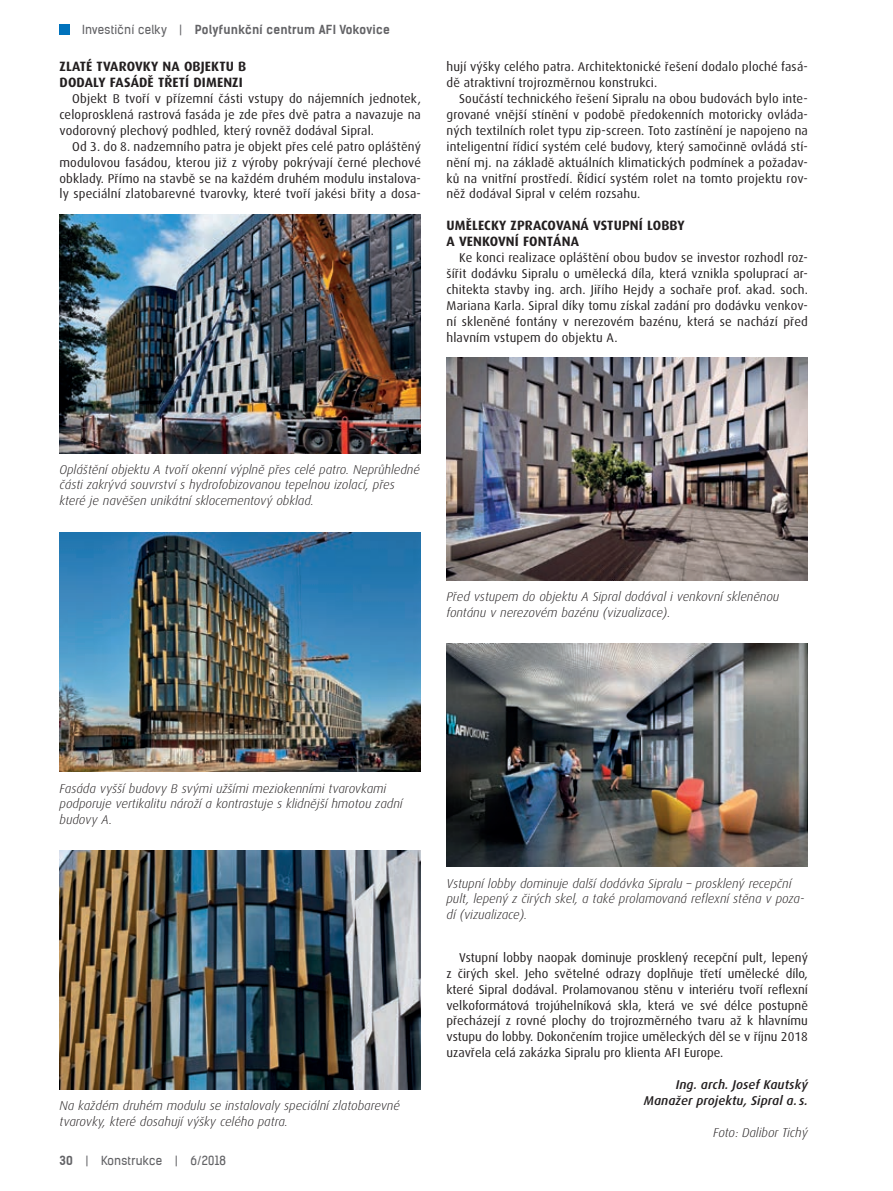
<style>
.page{position:relative;width:893px;height:1191px;background:#fff}
.page>*{position:absolute;margin:0;border:0;box-sizing:border-box;transform-origin:0 0}
.t1{font:700 13.5px/15.9px "Max";letter-spacing:.01em;color:#231f20}
.t2{font:12.75px/15.9px "Max";letter-spacing:.01em;color:#231f20;text-align:justify}
.t3{font:italic 300 12.75px/15.8px "Max";color:#231f20}
.t4{font:italic 500 12.75px/15.9px "Max";letter-spacing:.01em;color:#231f20;text-align:right}
.t5{font:700 12px "Kelson Sans CE";letter-spacing:.02em;color:#636366}
.t6{font:12px "Kelson Sans CE";letter-spacing:.02em;color:#636366}
.s1{font-weight:400}
.s2{font-weight:700}
</style>
<div class="page">
<img style="left:60px;top:850px;width:361px;height:239px">
<img style="left:60px;top:533px;width:361px;height:238px">
<img style="left:60px;top:215px;width:361px;height:238px">
<img style="left:446px;top:357px;width:362px;height:223px">
<img style="left:446px;top:644px;width:362px;height:222px">
<div style="left:60px;top:24px;width:10px;height:10px;background:#0072bc"></div>
<p class="t5" style="left:82px;top:23px;width:309px"><span class="s1">Investiční celky |</span> Polyfunkční centrum AFI Vokovice</p>
<p class="t1" style="left:60px;top:58px;width:188px">ZLATÉ TVAROVKY NA OBJEKTU B<br>DODALY FASÁDĚ TŘETÍ DIMENZI</p>
<p class="t2" style="left:60px;top:90px;width:363px;text-indent:13px">Objekt B tvoří v přízemní části vstupy do nájemních jednotek, celoprosklená rastrová fasáda je zde přes dvě patra a navazuje na vodorovný plechový podhled, který rovněž dodával Sipral.</p>
<p class="t2" style="left:60px;top:138px;width:363px;text-indent:13px">Od 3. do 8. nadzemního patra je objekt přes celé patro opláštěný modulovou fasádou, kterou již z výroby pokrývají černé plechové obklady. Přímo na stavbě se na každém druhém modulu instalova‑ ly speciální zlatobarevné tvarovky, které tvoří jakési břity a dosa‑</p>
<p class="t2" style="left:446px;top:59px;width:363px">hují výšky celého patra. Architektonické řešení dodalo ploché fasá‑ dě atraktivní trojrozměrnou konstrukci.</p>
<p class="t2" style="left:446px;top:90px;width:363px;text-indent:13px">Součástí technického řešení Sipralu na obou budovách bylo inte‑ grované vnější stínění v podobě předokenních motoricky ovláda‑ ných textilních rolet typu zip-screen. Toto zastínění je napojeno na inteligentní řídicí systém celé budovy, který samočinně ovládá stí‑ nění mj. na základě aktuálních klimatických podmínek a požadav‑ ků na vnitřní prostředí. Řídicí systém rolet na tomto projektu rov‑ něž dodával Sipral v celém rozsahu.</p>
<p class="t1" style="left:446px;top:217px;width:240px">UMĚLECKY ZPRACOVANÁ VSTUPNÍ LOBBY<br>A VENKOVNÍ FONTÁNA</p>
<p class="t2" style="left:446px;top:249px;width:363px;text-indent:13px">Ke konci realizace opláštění obou budov se investor rozhodl roz‑ šířit dodávku Sipralu o umělecká díla, která vznikla spoluprací ar‑ chitekta stavby ing. arch. Jiřího Hejdy a sochaře prof. akad. soch.<br>Mariana Karla. Sipral díky tomu získal zadání pro dodávku venkov‑ ní skleněné fontány v nerezovém bazénu, která se nachází před hlavním vstupem do objektu A.</p>
<p class="t3" style="left:60px;top:461px;width:362px">Opláštění objektu A tvoří okenní výplně přes celé patro. Neprůhledné části zakrývá souvrství s hydrofobizovanou tepelnou izolací, přes které je navěšen unikátní sklocementový obklad.</p>
<p class="t3" style="left:446px;top:589px;width:334px">Před vstupem do objektu A Sipral dodával i venkovní skleněnou fontánu v nerezovém bazénu (vizualizace).</p>
<p class="t3" style="left:60px;top:780px;width:345px">Fasáda vyšší budovy B svými užšími meziokenními tvarovkami podporuje vertikalitu nároží a kontrastuje s klidnější hmotou zadní budovy A.</p>
<p class="t3" style="left:60px;top:1097px;width:342px">Na každém druhém modulu se instalovaly speciální zlatobarevné tvarovky, které dosahují výšky celého patra.</p>
<p class="t6" style="left:60px;top:1153px;width:168px"><span class="s2">30</span> | Konstrukce | 6/2018</p>
<p class="t3" style="left:446px;top:875px;width:359px">Vstupní lobby dominuje další dodávka Sipralu – prosklený recepční pult, lepený z čirých skel, a také prolamovaná reflexní stěna v poza&shy;dí (vizualizace).</p>
<p class="t2" style="left:446px;top:949px;width:363px;text-indent:13px">Vstupní lobby naopak dominuje prosklený recepční pult, lepený z čirých skel. Jeho světelné odrazy doplňuje třetí umělecké dílo, které Sipral dodával. Prolamovanou stěnu v interiéru tvoří reflexní velkoformátová trojúhelníková skla, která ve své délce postupně přecházejí z rovné plochy do trojrozměrného tvaru až k hlavnímu vstupu do lobby. Dokončením trojice uměleckých děl se v říjnu 2018 uzavřela celá zakázka Sipralu pro klienta AFI Europe.</p>
<p class="t4" style="left:644px;top:1076px;width:166px">Ing. arch. Josef Kautský<br>Manažer projektu, Sipral a. s.</p>
<p class="t3" style="left:713px;top:1124px;width:96px">Foto: Dalibor Tichý</p>
</div>
